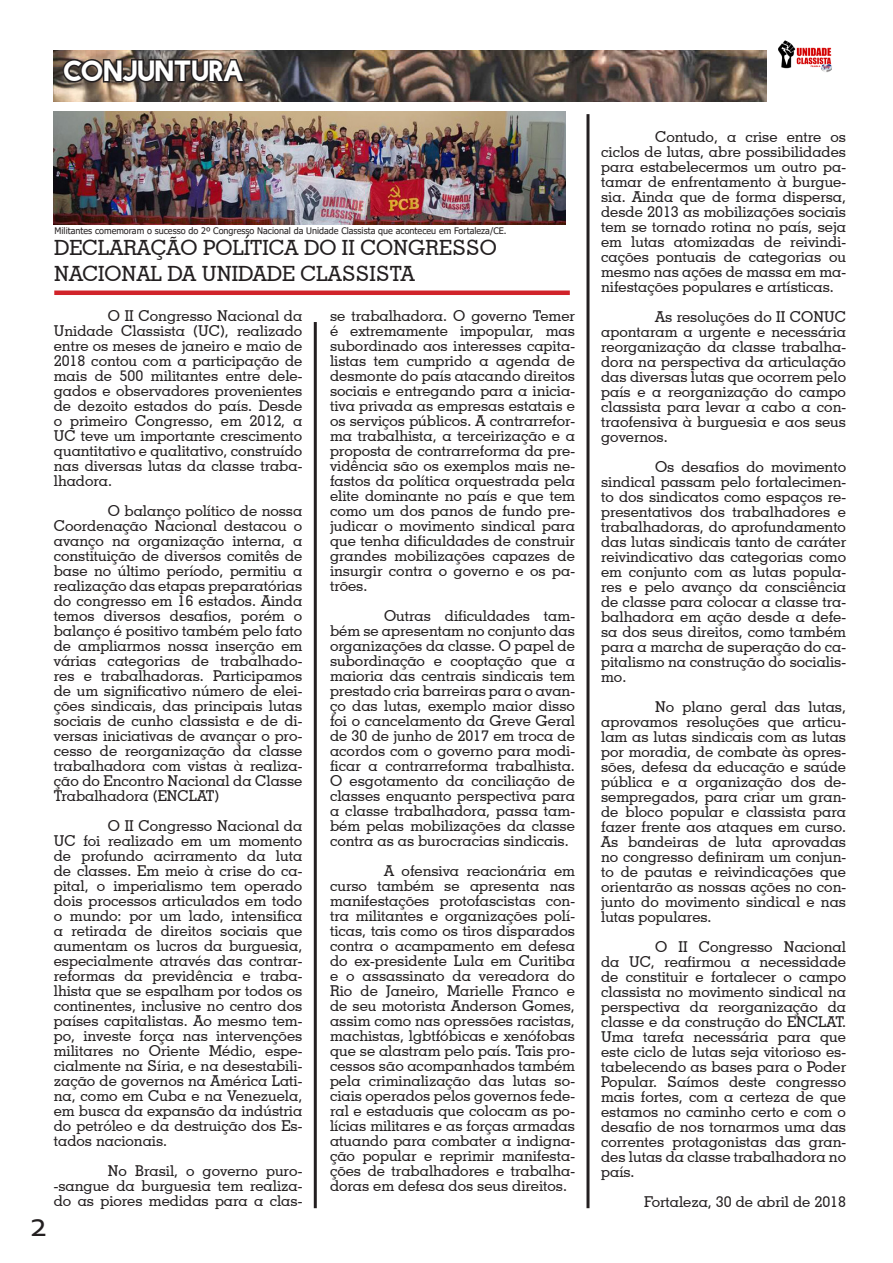
<style>
.page{position:relative;width:893px;height:1263px;background:#fff}
.page>*{position:absolute;margin:0;border:0;box-sizing:border-box;transform-origin:0 0}
.t1{font:36px "Corbel";color:#231f20}
.t2{font:27px "Facile Sans";color:#fff}
.t3{font:500 21px "Geometric Slab 703 BT";color:#231f20}
.t4{font:500 15px/15px "Geometric Slab 703 BT";color:#231f20;text-align:justify}
.t5{font:9px "Tahoma";color:#231f20}
</style>
<div class="page">
<img style="left:778px;top:40px;width:54px;height:32px">
<hr style="left:314px;top:322px;width:3px;height:886px;background:#231f20">
<hr style="left:586px;top:114px;width:3px;height:1094px;background:#231f20">
<img style="left:54px;top:50px;width:713px;height:51px">
<svg style="left:61px;top:57px;width:185px;height:41px;background:#5b4f47"></svg>
<img style="left:54px;top:111px;width:511px;height:113px">
<div style="left:54px;top:290px;width:516px;height:5px;background:#d1232a"></div>
<p class="t2" style="left:64px;top:56px;width:182px">CONJUNTURA</p>
<p class="t5" style="left:55px;top:225px;width:453px">Militantes comemoram o sucesso do 2º Congresso Nacional da Unidade Classista que aconteceu em Fortaleza/CE.</p>
<p class="t3" style="left:54px;top:235px;width:444px">DECLARAÇÃO POLÍTICA DO II CONGRESSO</p>
<p class="t3" style="left:54px;top:260px;width:362px">NACIONAL DA UNIDADE CLASSISTA</p>
<p class="t4" style="left:54px;top:308px;width:250px;text-indent:54px">O II Congresso Nacional da Unidade Classista (UC), realizado entre os meses de janeiro e maio de 2018 contou com a participação de mais de 500 militantes entre dele&shy;gados e observadores provenientes de dezoito estados do país. Desde o primeiro Congresso, em 2012, a UC teve um importante crescimento quantitativo e qualitativo, construído nas diversas lutas da classe traba&shy;lhadora.</p>
<p class="t4" style="left:54px;top:503px;width:250px;text-indent:54px">O balanço político de nossa Coordenação Nacional destacou o avanço na organização interna, a constituição de diversos comitês de base no último período, permitiu a realização das etapas preparatórias do congresso em 16 estados. Ainda temos diversos desafios, porém o balanço é positivo também pelo fato de ampliarmos nossa inserção em várias categorias de trabalhado&shy;res e trabalhadoras. Participamos de um significativo número de elei&shy;ções sindicais, das principais lutas sociais de cunho classista e de di&shy;versas iniciativas de avançar o pro&shy;cesso de reorganização da classe trabalhadora com vistas à realiza&shy;ção do Encontro Nacional da Classe Trabalhadora (ENCLAT)</p>
<p class="t4" style="left:54px;top:818px;width:250px;text-indent:54px">O II Congresso Nacional da UC foi realizado em um momento de profundo acirramento da luta de classes. Em meio à crise do ca&shy;pital, o imperialismo tem operado dois processos articulados em todo o mundo: por um lado, intensifica a retirada de direitos sociais que aumentam os lucros da burguesia, especialmente através das contrar&shy;reformas da previdência e traba&shy;lhista que se espalham por todos os continentes, inclusive no centro dos países capitalistas. Ao mesmo tem&shy;po, investe força nas intervenções militares no Oriente Médio, espe&shy;cialmente na Síria, e na desestabili&shy;zação de governos na América Lati&shy;na, como em Cuba e na Venezuela, em busca da expansão da indústria do petróleo e da destruição dos Es&shy;tados nacionais.</p>
<p class="t4" style="left:54px;top:1163px;width:250px;text-indent:54px">No Brasil, o governo puro--sangue da burguesia tem realiza&shy;do as piores medidas para a clas-</p>
<p class="t4" style="left:330px;top:308px;width:246px">se trabalhadora. O governo Temer é extremamente impopular, mas subordinado aos interesses capita&shy;listas tem cumprido a agenda de desmonte do país atacando direitos sociais e entregando para a inicia&shy;tiva privada as empresas estatais e os serviços públicos. A contrarrefor&shy;ma trabalhista, a terceirização e a proposta de contrarreforma da pre&shy;vidência são os exemplos mais ne&shy;fastos da política orquestrada pela elite dominante no país e que tem como um dos panos de fundo pre&shy;judicar o movimento sindical para que tenha dificuldades de construir grandes mobilizações capazes de insurgir contra o governo e os pa&shy;trões.</p>
<p class="t4" style="left:330px;top:608px;width:246px;text-indent:54px">Outras dificuldades tam&shy;bém se apresentam no conjunto das organizações da classe. O papel de subordinação e cooptação que a maioria das centrais sindicais tem prestado cria barreiras para o avan&shy;ço das lutas, exemplo maior disso foi o cancelamento da Greve Geral de 30 de junho de 2017 em troca de acordos com o governo para modi&shy;ficar a contrarreforma trabalhista.<br>O esgotamento da conciliação de classes enquanto perspectiva para a classe trabalhadora, passa tam&shy;bém pelas mobilizações da classe contra as as burocracias sindicais.</p>
<p class="t4" style="left:330px;top:863px;width:246px;text-indent:54px">A ofensiva reacionária em curso também se apresenta nas manifestações protofascistas con&shy;tra militantes e organizações polí&shy;ticas, tais como os tiros disparados contra o acampamento em defesa do ex-presidente Lula em Curitiba e o assassinato da vereadora do Rio de Janeiro, Marielle Franco e de seu motorista Anderson Gomes, assim como nas opressões racistas, machistas, lgbtfóbicas e xenófobas que se alastram pelo país. Tais pro&shy;cessos são acompanhados também pela criminalização das lutas so&shy;ciais operados pelos governos fede&shy;ral e estaduais que colocam as po&shy;lícias militares e as forças armadas atuando para combater a indigna&shy;ção popular e reprimir manifesta&shy;ções de trabalhadores e trabalha&shy;doras em defesa dos seus direitos.</p>
<h1 class="t1" style="left:29px;top:1201px;width:20px">2</h1>
<p class="t4" style="left:601px;top:129px;width:246px;text-indent:54px">Contudo, a crise entre os ciclos de lutas, abre possibilidades para estabelecermos um outro pa&shy;tamar de enfrentamento à burgue&shy;sia. Ainda que de forma dispersa, desde 2013 as mobilizações sociais tem se tornado rotina no país, seja em lutas atomizadas de reivindi&shy;cações pontuais de categorias ou mesmo nas ações de massa em ma&shy;nifestações populares e artísticas.</p>
<p class="t4" style="left:601px;top:309px;width:246px;text-indent:54px">As resoluções do II CONUC apontaram a urgente e necessária reorganização da classe trabalha&shy;dora na perspectiva da articulação das diversas lutas que ocorrem pelo país e a reorganização do campo classista para levar a cabo a con&shy;traofensiva à burguesia e aos seus governos.</p>
<p class="t4" style="left:601px;top:459px;width:246px;text-indent:54px">Os desafios do movimento sindical passam pelo fortalecimen&shy;to dos sindicatos como espaços re&shy;presentativos dos trabalhadores e trabalhadoras, do aprofundamento das lutas sindicais tanto de caráter reivindicativo das categorias como em conjunto com as lutas popula&shy;res e pelo avanço da consciência de classe para colocar a classe tra&shy;balhadora em ação desde a defe&shy;sa dos seus direitos, como também para a marcha de superação do ca&shy;pitalismo na construção do socialis&shy;mo.</p>
<p class="t4" style="left:601px;top:699px;width:246px;text-indent:54px">No plano geral das lutas, aprovamos resoluções que articu&shy;lam as lutas sindicais com as lutas por moradia, de combate às opres&shy;sões, defesa da educação e saúde pública e a organização dos de&shy;sempregados, para criar um gran&shy;de bloco popular e classista para fazer frente aos ataques em curso.<br>As bandeiras de luta aprovadas no congresso definiram um conjun&shy;to de pautas e reivindicações que orientarão as nossas ações no con&shy;junto do movimento sindical e nas lutas populares.</p>
<p class="t4" style="left:601px;top:939px;width:246px;text-indent:54px">O II Congresso Nacional da UC, reafirmou a necessidade de constituir e fortalecer o campo classista no movimento sindical na perspectiva da reorganização da classe e da construção do ENCLAT.<br>Uma tarefa necessária para que este ciclo de lutas seja vitorioso es&shy;tabelecendo as bases para o Poder Popular. Saímos deste congresso mais fortes, com a certeza de que estamos no caminho certo e com o desafio de nos tornarmos uma das correntes protagonistas das gran&shy;des lutas da classe trabalhadora no país.</p>
<p class="t4" style="left:644px;top:1194px;width:203px">Fortaleza, 30 de abril de 2018</p>
</div>
